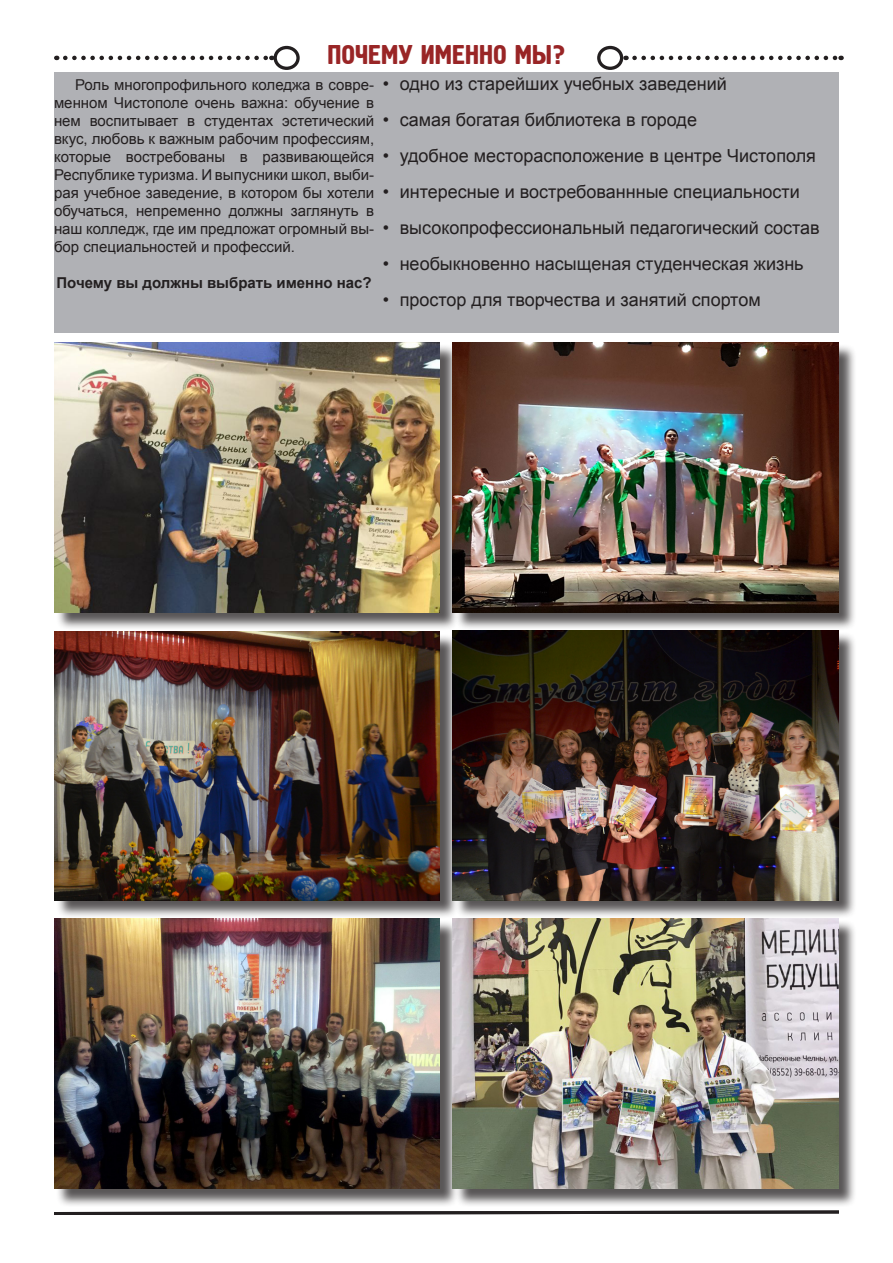
<style>
.page{position:relative;width:893px;height:1263px;background:#fff}
.page>*{position:absolute;margin:0;border:0;box-sizing:border-box;transform-origin:0 0}
.t1{font:27px "Hermes";color:#992526}
.t2{font:18px "Arial";color:#231f20}
.t3{font:15px/18px "Arial";color:#231f20;text-align:justify}
.t4{font:700 15px "Arial";color:#231f20}
</style>
<div class="page">
<svg style="left:65px;top:56px;width:207px;height:4px"></svg>
<div style="left:274px;top:46px;width:26px;height:24px;border:3px solid #231f20;border-radius:50%"></div>
<div style="left:597px;top:46px;width:26px;height:24px;border:3px solid #231f20;border-radius:50%"></div>
<svg style="left:634px;top:56px;width:208px;height:4px"></svg>
<div style="left:54px;top:72px;width:320px;height:260px;background:#b0b1b5"></div>
<div style="left:374px;top:72px;width:464px;height:260px;background:#b0b1b5"></div>
<div style="left:56px;top:344px;width:402px;height:287px;background:#231f20;opacity:.75"></div>
<img style="left:54px;top:342px;width:385px;height:270px">
<div style="left:455px;top:344px;width:402px;height:287px;background:#231f20;opacity:.75"></div>
<img style="left:453px;top:342px;width:385px;height:270px">
<div style="left:56px;top:633px;width:402px;height:286px;background:#231f20;opacity:.75"></div>
<img style="left:54px;top:631px;width:385px;height:269px">
<div style="left:455px;top:632px;width:402px;height:287px;background:#231f20;opacity:.75"></div>
<img style="left:453px;top:630px;width:385px;height:270px">
<div style="left:56px;top:920px;width:402px;height:287px;background:#231f20;opacity:.75"></div>
<img style="left:54px;top:918px;width:385px;height:270px">
<div style="left:455px;top:920px;width:402px;height:287px;background:#231f20;opacity:.75"></div>
<img style="left:453px;top:918px;width:385px;height:270px">
<svg style="left:54px;top:1210px;width:785px;height:5px"></svg>
<h1 class="t1" style="left:327px;top:40px;width:240px">Почему именно мы?</h1>
<p class="t3" style="left:54px;top:76px;width:322px;text-indent:21px">Роль многопрофильного коледжа в совре&shy;менном Чистополе очень важна: обучение в нем воспитывает в студентах эстетический вкус, любовь к важным рабочим профессиям, которые востребованы в развивающейся Республике туризма. И выпусники школ, выби&shy;рая учебное заведение, в котором бы хотели обучаться, непременно должны заглянуть в наш колледж, где им предложат огромный вы&shy;бор специальностей и профессий.</p>
<p class="t4" style="left:57px;top:273px;width:317px">Почему вы должны выбрать именно нас?</p>
<p class="t2" style="left:383px;top:72px;width:346px">• одно из старейших учебных заведений</p>
<p class="t2" style="left:383px;top:108px;width:316px">• самая богатая библиотека в городе</p>
<p class="t2" style="left:383px;top:144px;width:435px">• удобное месторасположение в центре Чистополя</p>
<p class="t2" style="left:383px;top:180px;width:419px">• интересные и востребованнные специальности</p>
<p class="t2" style="left:383px;top:216px;width:439px">• высокопрофессиональный педагогический состав</p>
<p class="t2" style="left:383px;top:252px;width:422px">• необыкновенно насыщеная студенческая жизнь</p>
<p class="t2" style="left:383px;top:288px;width:380px">• простор для творчества и занятий спортом</p>
</div>
